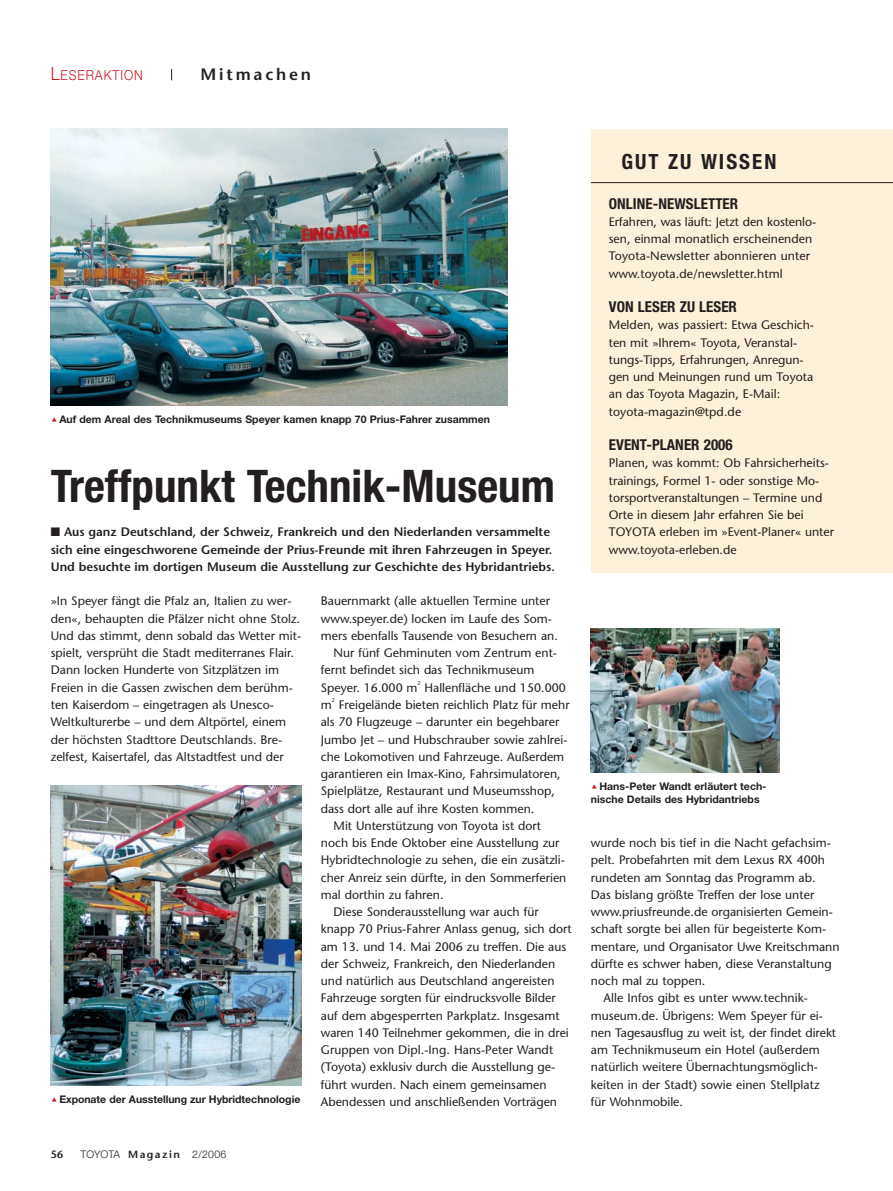
<style>
.page{position:relative;width:893px;height:1191px;background:#fff}
.page>*{position:absolute;margin:0;border:0;box-sizing:border-box;transform-origin:0 0}
.t1{font:700 condensed 45px "Helvetica Neue";color:#231f20}
.t2{font:700 condensed 21px "Helvetica Neue";letter-spacing:.095em;color:#231f20}
.t3{font:600 16.5px "Stone Sans";letter-spacing:.17em;color:#231f20}
.t4{font:700 condensed 15px "Helvetica Neue";letter-spacing:.005em;color:#231f20}
.t5{font:300 13.8px "Helvetica Neue";letter-spacing:.075em;color:#d11623;scale:.9 1}
.t6{font:12.3px/17.2px "Stone Sans";color:#231f20}
.t7{font:600 12.3px/17.2px "Stone Sans";color:#231f20}
.t8{font:700 10.5px/12.8px "Helvetica Neue";color:#231f20}
.t9{font:300 10.5px "Helvetica Neue";color:#231f20}
.t10{font:600 10.5px "Stone Sans";color:#231f20}
.t11{font:5.25px "Stone Sans";color:#231f20}
.s1{font-size:18.3px}
.s2{font-family:"Stone Sans";font-weight:600}
</style>
<div class="page">
<img style="left:50px;top:69px;width:843px;height:1017px">
<svg style="left:52px;top:417px;width:5px;height:4px"></svg>
<svg style="left:592px;top:784px;width:5px;height:4px"></svg>
<p class="t5" style="left:51px;top:70px;width:104px"><span class="s1">L</span>ESERAKTION</p>
<h3 class="t3" style="left:200px;top:68px;width:112px">Mitmachen</h3>
<p class="t8" style="left:59px;top:413px;width:432px">Auf dem Areal des Technikmuseums Speyer kamen knapp 70 Prius-Fahrer zusammen</p>
<h1 class="t1" style="left:51px;top:470px;width:505px">Treffpunkt Technik-Museum</h1>
<p class="t7" style="left:51px;top:525px;width:506px">■ Aus ganz Deutschland, der Schweiz, Frankreich und den Niederlanden versammelte sich eine eingeschworene Gemeinde der Prius-Freunde mit ihren Fahrzeugen in Speyer.<br>Und besuchte im dortigen Museum die Ausstellung zur Geschichte des Hybridantriebs.</p>
<p class="t6" style="left:51px;top:594px;width:252px">»In Speyer fängt die Pfalz an, Italien zu wer&shy;den«, behaupten die Pfälzer nicht ohne Stolz.<br>Und das stimmt, denn sobald das Wetter mit&shy;spielt, versprüht die Stadt mediterranes Flair.<br>Dann locken Hunderte von Sitzplätzen im Freien in die Gassen zwischen dem berühm&shy;ten Kaiserdom – eingetragen als Unesco-Weltkulturerbe – und dem Altpörtel, einem der höchsten Stadttore Deutschlands. Bre&shy;zelfest, Kaisertafel, das Altstadtfest und der</p>
<p class="t6" style="left:321px;top:594px;width:231px">Bauernmarkt (alle aktuellen Termine unter</p>
<p class="t6" style="left:321px;top:611px;width:233px">www.speyer.de) locken im Laufe des Som-</p>
<p class="t6" style="left:321px;top:628px;width:239px">mers ebenfalls Tausende von Besuchern an.</p>
<p class="t6" style="left:334px;top:645px;width:225px">Nur fünf Gehminuten vom Zentrum ent-</p>
<p class="t6" style="left:321px;top:663px;width:215px">fernt befindet sich das Technikmuseum</p>
<p class="t6" style="left:321px;top:680px;width:98px">Speyer. 16.000 m</p>
<p class="t11" style="left:418px;top:680px;width:5px">2</p>
<p class="t6" style="left:424px;top:680px;width:143px">Hallenfläche und 150.000</p>
<p class="t11" style="left:332px;top:698px;width:5px">2</p>
<p class="t6" style="left:339px;top:697px;width:232px">Freigelände bieten reichlich Platz für mehr</p>
<p class="t6" style="left:321px;top:714px;width:240px">als 70 Flugzeuge – darunter ein begehbarer</p>
<p class="t6" style="left:321px;top:732px;width:248px">Jumbo Jet – und Hubschrauber sowie zahlrei-</p>
<p class="t6" style="left:321px;top:749px;width:245px">che Lokomotiven und Fahrzeuge. Außerdem</p>
<p class="t6" style="left:321px;top:766px;width:241px">garantieren ein Imax-Kino, Fahrsimulatoren,</p>
<p class="t6" style="left:321px;top:783px;width:236px">Spielplätze, Restaurant und Museumsshop,</p>
<p class="t6" style="left:321px;top:801px;width:215px">dass dort alle auf ihre Kosten kommen.</p>
<p class="t6" style="left:334px;top:818px;width:209px">Mit Unterstützung von Toyota ist dort</p>
<p class="t6" style="left:321px;top:835px;width:240px">noch bis Ende Oktober eine Ausstellung zur</p>
<p class="t6" style="left:321px;top:852px;width:246px">Hybridtechnologie zu sehen, die ein zusätzli-</p>
<p class="t6" style="left:321px;top:870px;width:247px">cher Anreiz sein dürfte, in den Sommerferien</p>
<p class="t6" style="left:321px;top:887px;width:124px">mal dorthin zu fahren.</p>
<p class="t6" style="left:334px;top:904px;width:207px">Diese Sonderausstellung war auch für</p>
<p class="t6" style="left:321px;top:921px;width:252px">knapp 70 Prius-Fahrer Anlass genug, sich dort</p>
<p class="t6" style="left:321px;top:939px;width:247px">am 13. und 14. Mai 2006 zu treffen. Die aus</p>
<p class="t6" style="left:321px;top:956px;width:236px">der Schweiz, Frankreich, den Niederlanden</p>
<p class="t6" style="left:321px;top:973px;width:235px">und natürlich aus Deutschland angereisten</p>
<p class="t6" style="left:321px;top:990px;width:236px">Fahrzeuge sorgten für eindrucksvolle Bilder</p>
<p class="t6" style="left:321px;top:1008px;width:240px">auf dem abgesperrten Parkplatz. Insgesamt</p>
<p class="t6" style="left:321px;top:1025px;width:249px">waren 140 Teilnehmer gekommen, die in drei</p>
<p class="t6" style="left:321px;top:1042px;width:234px">Gruppen von Dipl.-Ing. Hans-Peter Wandt</p>
<p class="t6" style="left:321px;top:1059px;width:236px">(Toyota) exklusiv durch die Ausstellung ge-</p>
<p class="t6" style="left:321px;top:1077px;width:227px">führt wurden. Nach einem gemeinsamen</p>
<p class="t6" style="left:321px;top:1094px;width:238px">Abendessen und anschließenden Vorträgen</p>
<p class="t6" style="left:321px;top:697px;width:12px">m</p>
<p class="t8" style="left:59px;top:1093px;width:243px">Exponate der Ausstellung zur Hybridtechnologie</p>
<p class="t10" style="left:51px;top:1150px;width:14px">56</p>
<p class="t9" style="left:81px;top:1150px;width:147px">TOYOTA <span class="s2">Magazin</span> 2/2006</p>
<h2 class="t2" style="left:621px;top:154px;width:157px">GUT ZU WISSEN</h2>
<p class="t4" style="left:609px;top:198px;width:131px">ONLINE-NEWSLETTER</p>
<p class="t6" style="left:609px;top:214px;width:209px">Erfahren, was läuft: Jetzt den kostenlo&shy;sen, einmal monatlich erscheinenden Toyota-Newsletter abonnieren unter www.toyota.de/newsletter.html</p>
<p class="t4" style="left:609px;top:301px;width:130px">VON LESER ZU LESER</p>
<p class="t6" style="left:609px;top:318px;width:207px">Melden, was passiert: Etwa Geschich&shy;ten mit »Ihrem« Toyota, Veranstal&shy;tungs-Tipps, Erfahrungen, Anregun&shy;gen und Meinungen rund um Toyota an das Toyota Magazin, E-Mail: toyota-magazin@tpd.de</p>
<p class="t4" style="left:609px;top:439px;width:125px">EVENT-PLANER 2006</p>
<p class="t6" style="left:609px;top:456px;width:227px">Planen, was kommt: Ob Fahrsicherheits&shy;trainings, Formel 1- oder sonstige Mo&shy;torsportveranstaltungen – Termine und Orte in diesem Jahr erfahren Sie bei TOYOTA erleben im »Event-Planer« unter www.toyota-erleben.de</p>
<p class="t8" style="left:591px;top:780px;width:177px;text-indent:9px">Hans-Peter Wandt erläutert tech&shy;nische Details des Hybridantriebs</p>
<p class="t6" style="left:591px;top:835px;width:241px">wurde noch bis tief in die Nacht gefachsim-</p>
<p class="t6" style="left:591px;top:852px;width:236px">pelt. Probefahrten mit dem Lexus RX 400h</p>
<p class="t6" style="left:591px;top:870px;width:226px">rundeten am Sonntag das Programm ab.</p>
<p class="t6" style="left:591px;top:887px;width:225px">Das bislang größte Treffen der lose unter</p>
<p class="t6" style="left:591px;top:904px;width:244px">www.priusfreunde.de organisierten Gemein-</p>
<p class="t6" style="left:591px;top:921px;width:237px">schaft sorgte bei allen für begeisterte Kom-</p>
<p class="t6" style="left:591px;top:939px;width:250px">mentare, und Organisator Uwe Kreitschmann</p>
<p class="t6" style="left:591px;top:956px;width:242px">dürfte es schwer haben, diese Veranstaltung</p>
<p class="t6" style="left:591px;top:973px;width:116px">noch mal zu toppen.</p>
<p class="t6" style="left:604px;top:990px;width:206px">Alle Infos gibt es unter www.technik-</p>
<p class="t6" style="left:591px;top:1008px;width:234px">museum.de. Übrigens: Wem Speyer für ei-</p>
<p class="t6" style="left:591px;top:1025px;width:247px">nen Tagesausflug zu weit ist, der findet direkt</p>
<p class="t6" style="left:591px;top:1042px;width:230px">am Technikmuseum ein Hotel (außerdem</p>
<p class="t6" style="left:591px;top:1059px;width:229px">natürlich weitere Übernachtungsmöglich-</p>
<p class="t6" style="left:591px;top:1077px;width:230px">keiten in der Stadt) sowie einen Stellplatz</p>
<p class="t6" style="left:591px;top:1094px;width:94px">für Wohnmobile.</p>
</div>
